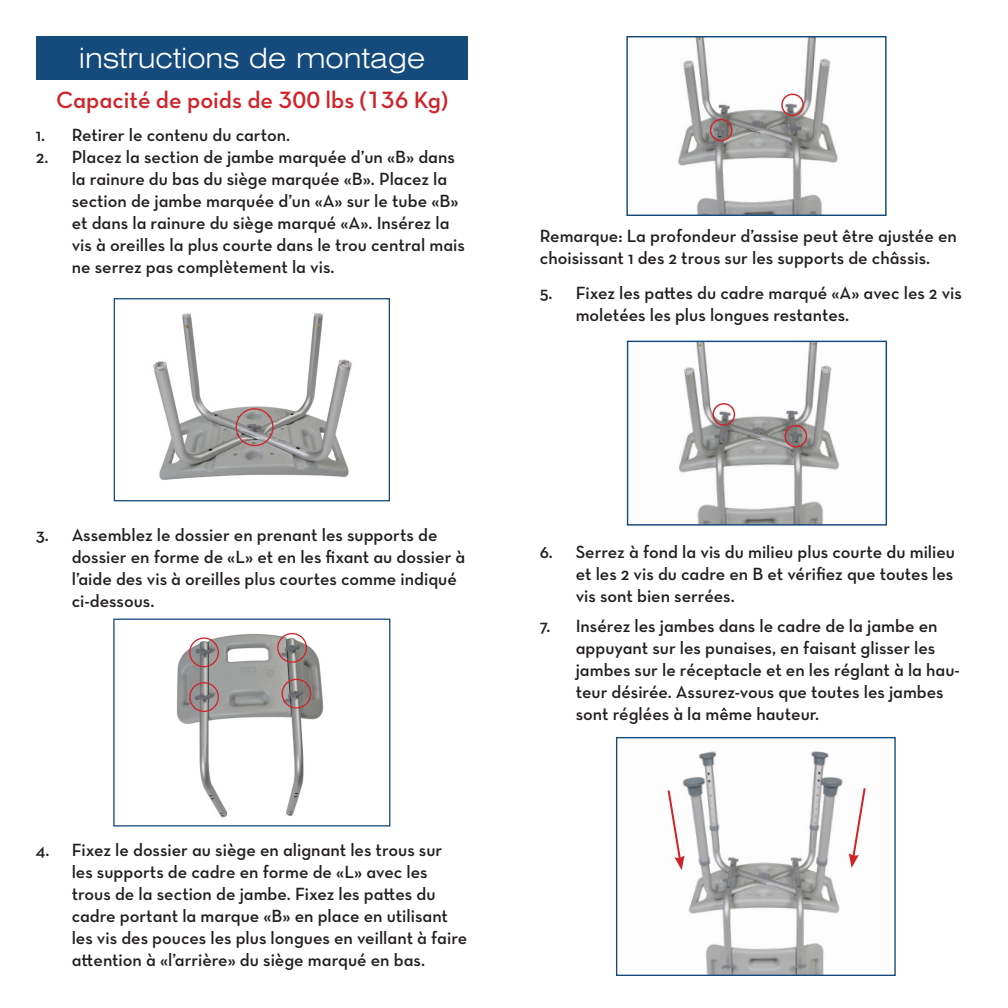
<style>
.page{position:relative;width:1008px;height:1008px;background:#fff}
.page>*{position:absolute;margin:0;border:0;box-sizing:border-box;transform-origin:0 0}
.t1{font:300 expanded 28px "Swiss 721 BT";color:#fff}
.t2{font:24px "Neutra Text TFPS Demi Alt";color:#d1232a}
.t3{font:18px/22px "Neutraface Text Demi Alt";color:#231f20}
</style>
<div class="page">
<div style="left:36px;top:36px;width:432px;height:44px;background:#144a7c"></div>
<img style="left:153px;top:313px;width:199px;height:167px">
<div style="left:114px;top:298px;width:276px;height:203px;border:1px solid #144a7c"></div>
<div style="left:236px;top:408px;width:38px;height:38px;border:1px solid #d1232a;border-radius:50%"></div>
<img style="left:176px;top:632px;width:148px;height:186px">
<div style="left:113px;top:619px;width:277px;height:208px;border:1px solid #144a7c"></div>
<div style="left:189px;top:637px;width:30px;height:30px;border:1px solid #d1232a;border-radius:50%"></div>
<div style="left:189px;top:682px;width:30px;height:30px;border:1px solid #d1232a;border-radius:50%"></div>
<div style="left:282px;top:679px;width:29px;height:30px;border:1px solid #d1232a;border-radius:50%"></div>
<div style="left:277px;top:633px;width:30px;height:30px;border:1px solid #d1232a;border-radius:50%"></div>
<img style="left:678px;top:38px;width:160px;height:176px">
<div style="left:626px;top:36px;width:261px;height:180px;border:1px solid #144a7c"></div>
<div style="left:710px;top:119px;width:22px;height:22px;border:1px solid #d1232a;border-radius:50%"></div>
<svg style="left:781px;top:93px;width:23px;height:24px"></svg>
<img style="left:682px;top:751px;width:167px;height:223px">
<div style="left:616px;top:737px;width:280px;height:239px;border:1px solid #144a7c"></div>
<svg style="left:667px;top:788px;width:17px;height:82px"></svg>
<svg style="left:849px;top:788px;width:17px;height:80px"></svg>
<img style="left:679px;top:343px;width:161px;height:181px">
<div style="left:627px;top:341px;width:260px;height:185px;border:1px solid #144a7c"></div>
<div style="left:713px;top:403px;width:22px;height:23px;border:1px solid #d1232a;border-radius:50%"></div>
<svg style="left:784px;top:425px;width:23px;height:23px"></svg>
<p class="t1" style="left:79px;top:42px;width:348px">instructions de montage</p>
<p class="t2" style="left:56px;top:86px;width:394px">Capacité de poids de 300 lbs (136 Kg)</p>
<p class="t3" style="left:36px;top:124px;width:256px">1. Retirer le contenu du carton.</p>
<p class="t3" style="left:72px;top:146px;width:395px;text-indent:-36px">2. Placez la section de jambe marquée d’un «B» dans la rainure du bas du siège marquée «B». Placez la section de jambe marquée d’un «A» sur le tube «B» et dans la rainure du siège marqué «A». Insérez la vis à oreilles la plus courte dans le trou central mais ne serrez pas complètement la vis.</p>
<p class="t3" style="left:540px;top:224px;width:419px">Remarque: La profondeur d’assise peut être ajustée en choisissant 1 des 2 trous sur les supports de châssis.</p>
<p class="t3" style="left:576px;top:282px;width:388px;text-indent:-36px">5. Fixez les pattes du cadre marqué «A» avec les 2 vis moletées les plus longues restantes.</p>
<p class="t3" style="left:72px;top:524px;width:395px;text-indent:-36px">3. Assemblez le dossier en prenant les supports de dossier en forme de «L» et en les fixant au dossier à l’aide des vis à oreilles plus courtes comme indiqué ci-dessous.</p>
<p class="t3" style="left:72px;top:839px;width:397px;text-indent:-36px">4. Fixez le dossier au siège en alignant les trous sur les supports de cadre en forme de «L» avec les trous de la section de jambe. Fixez les pattes du cadre portant la marque «B» en place en utilisant les vis des pouces les plus longues en veillant à faire attention à «l’arrière» du siège marqué en bas.</p>
<p class="t3" style="left:576px;top:540px;width:381px;text-align:justify;text-indent:-36px">6. Serrez à fond la vis du milieu plus courte du milieu et les 2 vis du cadre en B et vérifiez que toutes les vis sont bien serrées.</p>
<p class="t3" style="left:576px;top:615px;width:386px;text-indent:-36px">7. Insérez les jambes dans le cadre de la jambe en appuyant sur les punaises, en faisant glisser les jambes sur le réceptacle et en les réglant à la hau&shy;teur désirée. Assurez-vous que toutes les jambes sont réglées à la même hauteur.</p>
</div>
